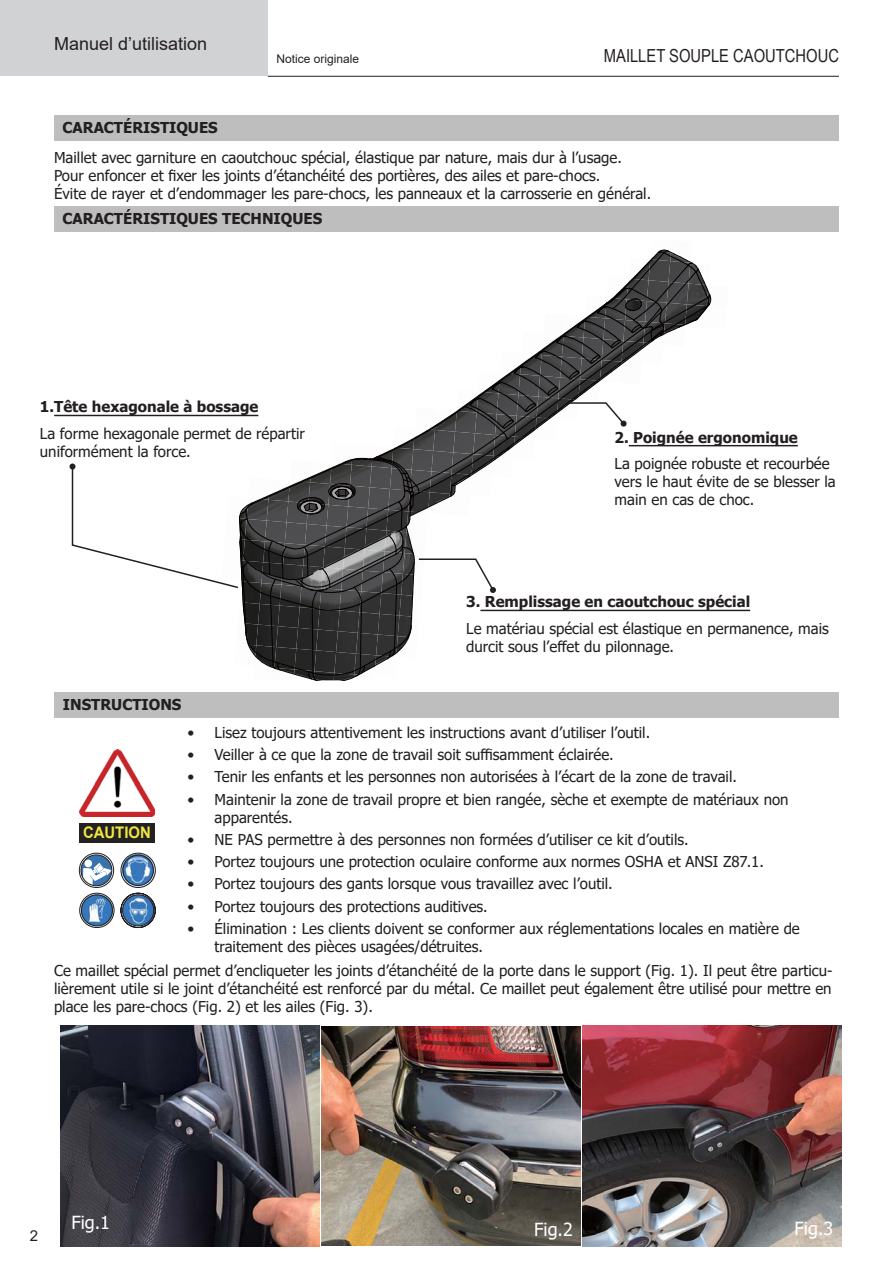
<style>
.page{position:relative;width:893px;height:1263px;background:#fff}
.page>*{position:absolute;margin:0;border:0;box-sizing:border-box;transform-origin:0 0}
.t1{font:18px "Arial Narrow";color:#231f20}
.t2{font:18px "Arial";color:#231f20}
.t3{font:18px "Tahoma";color:#fff}
.t4{font:700 15.9px "Arial";color:#f2e642;scale:.93 1}
.t5{font:15px/18px "Tahoma";color:#231f20}
.t6{font:700 15px "Tahoma";color:#231f20}
.t7{font:15px "Arial";color:#231f20}
.t8{font:12px "Arial";color:#231f20}
</style>
<div class="page">
<div style="left:54px;top:115px;width:784px;height:25px;background:#bebebe"></div>
<div style="left:54px;top:206px;width:784px;height:25px;background:#bebebe"></div>
<hr style="left:629px;top:445px;width:169px;height:1px;background:#231f20">
<hr style="left:480px;top:610px;width:270px;height:1px;background:#231f20">
<hr style="left:54px;top:415px;width:204px;height:1px;background:#231f20">
<div style="left:54px;top:692px;width:785px;height:25px;background:#bebebe"></div>
<img style="left:80px;top:750px;width:75px;height:66px">
<img style="left:121px;top:853px;width:35px;height:75px">
<svg style="left:79px;top:853px;width:35px;height:75px"></svg>
<div style="left:79px;top:823px;width:76px;height:19px;background:#242121"></div>
<img style="left:60px;top:1025px;width:782px;height:222px">
<svg style="left:69px;top:249px;width:643px;height:432px"></svg>
<div style="left:0;top:0;width:268px;height:76px;background:#d1d2d4"></div>
<hr style="left:268px;top:76px;width:571px;height:1px;background:#231f20">
<p class="t2" style="left:54px;top:31px;width:155px">Manuel d’utilisation</p>
<p class="t8" style="left:276px;top:51px;width:84px">Notice originale</p>
<p class="t1" style="left:604px;top:43px;width:237px">MAILLET SOUPLE CAOUTCHOUC</p>
<p class="t6" style="left:63px;top:117px;width:157px">CARACTÉRISTIQUES</p>
<p class="t5" style="left:54px;top:149px;width:569px">Maillet avec garniture en caoutchouc spécial, élastique par nature, mais dur à l’usage.</p>
<p class="t5" style="left:54px;top:167px;width:548px">Pour enfoncer et fixer les joints d’étanchéité des portières, des ailes et pare-chocs.</p>
<p class="t5" style="left:54px;top:185px;width:599px">Évite de rayer et d’endommager les pare-chocs, les panneaux et la carrosserie en général.</p>
<p class="t6" style="left:63px;top:208px;width:261px">CARACTÉRISTIQUES TECHNIQUES</p>
<p class="t6" style="left:40px;top:396px;width:220px">1.Tête hexagonale à bossage</p>
<p class="t5" style="left:40px;top:425px;width:266px">La forme hexagonale permet de répartir uniformément la force.</p>
<p class="t6" style="left:63px;top:694px;width:120px">INSTRUCTIONS</p>
<p class="t6" style="left:614px;top:427px;width:185px">2. Poignée ergonomique</p>
<p class="t5" style="left:614px;top:456px;width:223px">La poignée robuste et recourbée vers le haut évite de se blesser la main en cas de choc.</p>
<p class="t6" style="left:466px;top:591px;width:285px">3. Remplissage en caoutchouc spécial</p>
<p class="t5" style="left:466px;top:620px;width:364px">Le matériau spécial est élastique en permanence, mais durcit sous l’effet du pilonnage.</p>
<p class="t5" style="left:188px;top:724px;width:464px">• Lisez toujours attentivement les instructions avant d’utiliser l’outil.</p>
<p class="t5" style="left:188px;top:746px;width:428px">• Veiller à ce que la zone de travail soit suffisamment éclairée.</p>
<p class="t5" style="left:188px;top:769px;width:551px">• Tenir les enfants et les personnes non autorisées à l’écart de la zone de travail.</p>
<p class="t5" style="left:215px;top:791px;width:575px;text-indent:-27px">• Maintenir la zone de travail propre et bien rangée, sèche et exempte de matériaux non apparentés.</p>
<p class="t5" style="left:188px;top:831px;width:503px">• NE PAS permettre à des personnes non formées d’utiliser ce kit d’outils.</p>
<p class="t5" style="left:188px;top:853px;width:578px">• Portez toujours une protection oculaire conforme aux normes OSHA et ANSI Z87.1.</p>
<p class="t5" style="left:188px;top:876px;width:427px">• Portez toujours des gants lorsque vous travaillez avec l’outil.</p>
<p class="t5" style="left:188px;top:898px;width:302px">• Portez toujours des protections auditives.</p>
<p class="t5" style="left:215px;top:920px;width:587px;text-indent:-27px">• Élimination : Les clients doivent se conformer aux réglementations locales en matière de traitement des pièces usagées/détruites.</p>
<p class="t5" style="left:54px;top:962px;width:780px;text-align:justify">Ce maillet spécial permet d’encliqueter les joints d’étanchéité de la porte dans le support (Fig. 1). Il peut être particu&shy;lièrement utile si le joint d’étanchéité est renforcé par du métal. Ce maillet peut également être utilisé pour mettre en place les pare-chocs (Fig. 2) et les ailes (Fig. 3).</p>
<p class="t4" style="left:83px;top:821px;width:74px">CAUTION</p>
<p class="t7" style="left:30px;top:1225px;width:10px">2</p>
<p class="t3" style="left:71px;top:1211px;width:40px">Fig.1</p>
<p class="t3" style="left:534px;top:1217px;width:40px">Fig.2</p>
<p class="t3" style="left:795px;top:1217px;width:40px">Fig.3</p>
</div>
